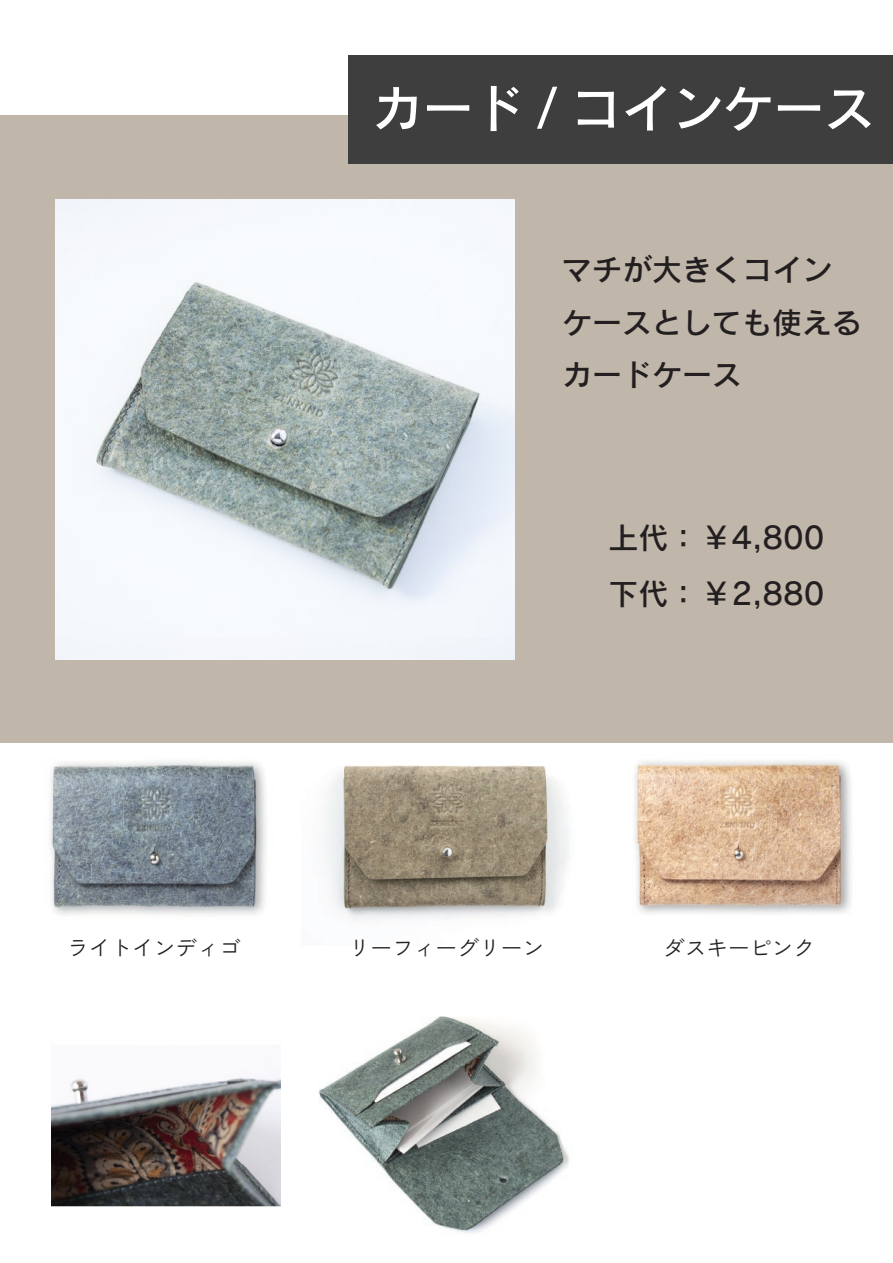
<style>
.page{position:relative;width:893px;height:1263px;background:#fff}
.page>*{position:absolute;margin:0;border:0;box-sizing:border-box;transform-origin:0 0}
.t1{font:50.85px "Rodin Pro N DB";color:#fff}
.t2{font:30px/52.5px "Rodin Pro N DB";color:#231f20}
.t3{font:21.75px "Zen Kaku Gothic New";color:#231f20}
</style>
<div class="page">
<div style="left:0;top:116px;width:893px;height:627px;background:#c0b7aa"></div>
<div style="left:348px;top:56px;width:545px;height:108px;background:#3e3e3f"></div>
<img style="left:280px;top:1016px;width:289px;height:217px">
<img style="left:49px;top:760px;width:217px;height:155px">
<img style="left:634px;top:760px;width:217px;height:154px">
<img style="left:328px;top:765px;width:241px;height:154px">
<img style="left:55px;top:200px;width:459px;height:459px">
<img style="left:52px;top:1077px;width:228px;height:130px">
<h1 class="t1" style="left:372px;top:75px;width:505px">カード / コインケース</h1>
<p class="t2" style="left:562px;top:243px;width:301px">マチが大きくコインケースとしても使えるカードケース</p>
<p class="t2" style="left:608px;top:510px;width:218px">上代： ￥4,800</p>
<p class="t2" style="left:608px;top:566px;width:218px">下代： ￥2,880</p>
<p class="t3" style="left:67px;top:935px;width:175px">ライトインディゴ</p>
<p class="t3" style="left:349px;top:935px;width:197px">リーフィーグリーン</p>
<p class="t3" style="left:663px;top:935px;width:154px">ダスキーピンク</p>
</div>
